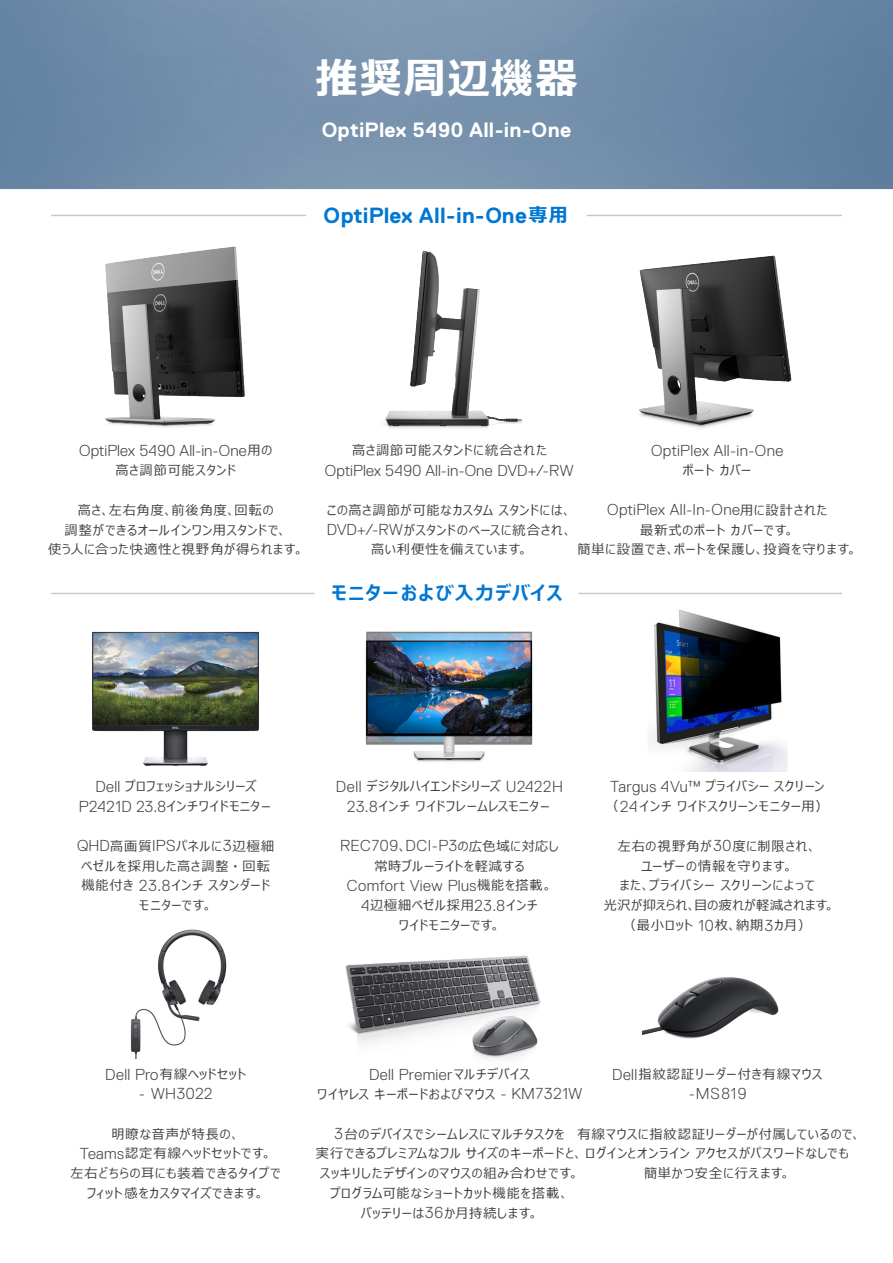
<style>
.page{position:relative;width:893px;height:1263px;background:#fff}
.page>*{position:absolute;margin:0;border:0;box-sizing:border-box;transform-origin:0 0}
.t1{font:700 42px "Meiryo UI";letter-spacing:.055em;color:#fff}
.t2{font:700 21.9px "Dell Replica";letter-spacing:.015em;color:#0077d2}
.t3{font:700 20.7px "Dell Replica";letter-spacing:.015em;color:#fff}
.t4{font:700 19.05px "Meiryo UI";letter-spacing:.07em;color:#0077d2}
.t5{font:300 15.9px "Dell Replica";letter-spacing:.02em;color:#424242}
.t6{font:13.2px/19.8px "Meiryo UI";letter-spacing:.065em;color:#424242;text-align:center}
.t7{font:13.2px/19.8px "Meiryo UI";letter-spacing:.035em;color:#424242;text-align:center}
.t8{font:13.2px "Meiryo UI";letter-spacing:.04em;color:#424242}
.t9{font:13.2px "Meiryo UI";letter-spacing:.045em;color:#424242}
.s1{font-family:"Meiryo UI";font-size:19.05px}
.s2{font-family:"Meiryo UI";font-weight:400;font-size:13.2px}
.s3{font-family:"Dell Replica";font-weight:300;font-size:15.9px}
</style>
<div class="page">
<img style="left:0;top:0;width:893px;height:189px">
<img style="left:642px;top:977px;width:137px;height:62px">
<img style="left:92px;top:631px;width:167px;height:135px">
<img style="left:130px;top:929px;width:97px;height:129px">
<img style="left:345px;top:955px;width:196px;height:104px">
<img style="left:648px;top:610px;width:139px;height:161px">
<img style="left:365px;top:631px;width:168px;height:131px">
<img style="left:105px;top:246px;width:140px;height:182px">
<img style="left:384px;top:250px;width:138px;height:178px">
<img style="left:639px;top:255px;width:153px;height:174px">
<hr style="left:587px;top:215px;width:255px;height:1px;background:#c9cac8">
<hr style="left:51px;top:215px;width:255px;height:1px;background:#c9cac8">
<hr style="left:578px;top:593px;width:264px;height:1px;background:#c9cac8">
<hr style="left:51px;top:593px;width:264px;height:1px;background:#c9cac8">
<h1 class="t1" style="left:315px;top:50px;width:264px">推奨周辺機器</h1>
<h3 class="t3" style="left:322px;top:119px;width:251px">OptiPlex 5490 All-in-One</h3>
<h2 class="t2" style="left:324px;top:203px;width:246px">OptiPlex All-in-One<span class="s1">専用</span></h2>
<p class="t5" style="left:79px;top:442px;width:195px">OptiPlex 5490 All-in-One<span class="s2">用の</span></p>
<p class="t6" style="left:116px;top:461px;width:122px">高さ調節可能スタンド</p>
<p class="t6" style="left:48px;top:501px;width:257px">高さ、左右角度、前後角度、回転の<br>調整ができるオールインワン用スタンドで、<br>使う人に合った快適性と視野角が得られます。</p>
<p class="t6" style="left:352px;top:441px;width:196px">高さ調節可能スタンドに統合された</p>
<p class="t5" style="left:325px;top:461px;width:251px">OptiPlex 5490 All-in-One DVD+/-RW</p>
<p class="t6" style="left:327px;top:501px;width:247px">この高さ調節が可能なカスタムスタンドには、<br><span class="s3">DVD+/-RW</span>がスタンドのベースに統合され、高い利便性を備えています。</p>
<p class="t5" style="left:651px;top:442px;width:134px">OptiPlex All-in-One</p>
<p class="t6" style="left:683px;top:461px;width:70px">ポートカバー</p>
<p class="t5" style="left:607px;top:501px;width:222px">OptiPlex All-In-One<span class="s2">用に設計された</span></p>
<p class="t6" style="left:577px;top:521px;width:281px">最新式のポートカバーです。<br>簡単に設置でき、ポートを保護し、投資を守ります。</p>
<h3 class="t4" style="left:332px;top:580px;width:232px">モニターおよび入力デバイス</h3>
<p class="t6" style="left:95px;top:777px;width:162px"><span class="s3">Dell</span> プロフェッショナルシリーズ</p>
<p class="t5" style="left:79px;top:797px;width:195px">P2421D 23.8<span class="s2">インチワイドモニタ－</span></p>
<p class="t6" style="left:77px;top:837px;width:199px"><span class="s3">QHD</span>高画質<span class="s3">IPS</span>パネルに<span class="s3">3</span>辺極細ベゼルを採用した高さ調整・回転機能付き <span class="s3">23.8</span>インチスタンダードモニターです。</p>
<p class="t7" style="left:336px;top:777px;width:229px"><span class="s3">Dell</span> デジタルハイエンドシリーズ <span class="s3">U2422H<br>23.8</span>インチワイドフレームレスモニタ－</p>
<p class="t5" style="left:340px;top:837px;width:220px">REC709<span class="s2">、</span>DCI-P3<span class="s2">の広色域に対応し</span></p>
<p class="t9" style="left:374px;top:856px;width:152px">常時ブルーライトを軽減する</p>
<p class="t5" style="left:347px;top:876px;width:207px">Comfort View Plus<span class="s2">機能を搭載。</span></p>
<p class="t6" style="left:361px;top:896px;width:178px"><span class="s3">4</span>辺極細ベゼル採用<span class="s3">23.8</span>インチワイドモニターです。</p>
<p class="t6" style="left:606px;top:777px;width:225px"><span class="s3">Targus 4Vu™</span> プライバシースクリーン（<span class="s3">24</span>インチワイドスクリーンモニター用）</p>
<p class="t6" style="left:604px;top:837px;width:232px">左右の視野角が<span class="s3">30</span>度に制限され、<br>ユーザーの情報を守ります。<br>また、プライバシースクリーンによって<br>光沢が抑えられ、目の疲れが軽減されます。（最小ロット <span class="s3">10</span>枚、納期<span class="s3">3</span>カ月）</p>
<p class="t8" style="left:105px;top:1065px;width:142px"><span class="s3">Dell Pro</span>有線ヘッドセット</p>
<p class="t5" style="left:139px;top:1085px;width:75px">- WH3022</p>
<p class="t6" style="left:71px;top:1124px;width:212px">明瞭な音声が特長の、<br><span class="s3">Teams</span>認定有線ヘッドセットです。<br>左右どちらの耳にも装着できるタイプでフィット感をカスタマイズできます。</p>
<p class="t6" style="left:612px;top:1065px;width:211px"><span class="s3">Dell</span>指紋認証リーダー付き有線マウス</p>
<p class="t5" style="left:689px;top:1085px;width:59px">-MS819</p>
<p class="t6" style="left:577px;top:1124px;width:285px">有線マウスに指紋認証リーダーが付属しているので、</p>
<p class="t6" style="left:644px;top:1164px;width:148px">簡単かつ安全に行えます。</p>
<p class="t5" style="left:369px;top:1065px;width:162px">Dell Premier<span class="s2">マルチデバイス</span></p>
<p class="t6" style="left:317px;top:1085px;width:267px">ワイヤレスキーボードおよびマウス <span class="s3">- KM7321W</span></p>
<p class="t6" style="left:334px;top:1124px;width:231px"><span class="s3">3</span>台のデバイスでシームレスにマルチタスクを</p>
<p class="t6" style="left:316px;top:1144px;width:535px">実行できるプレミアムなフルサイズのキーボードと、ログインとオンラインアクセスがパスワードなしでも</p>
<p class="t6" style="left:320px;top:1164px;width:260px">スッキリしたデザインのマウスの組み合わせです。</p>
<p class="t6" style="left:330px;top:1184px;width:240px">プログラム可能なショートカット機能を搭載、</p>
<p class="t6" style="left:361px;top:1204px;width:179px">バッテリーは<span class="s3">36</span>か月持続します。</p>
</div>
